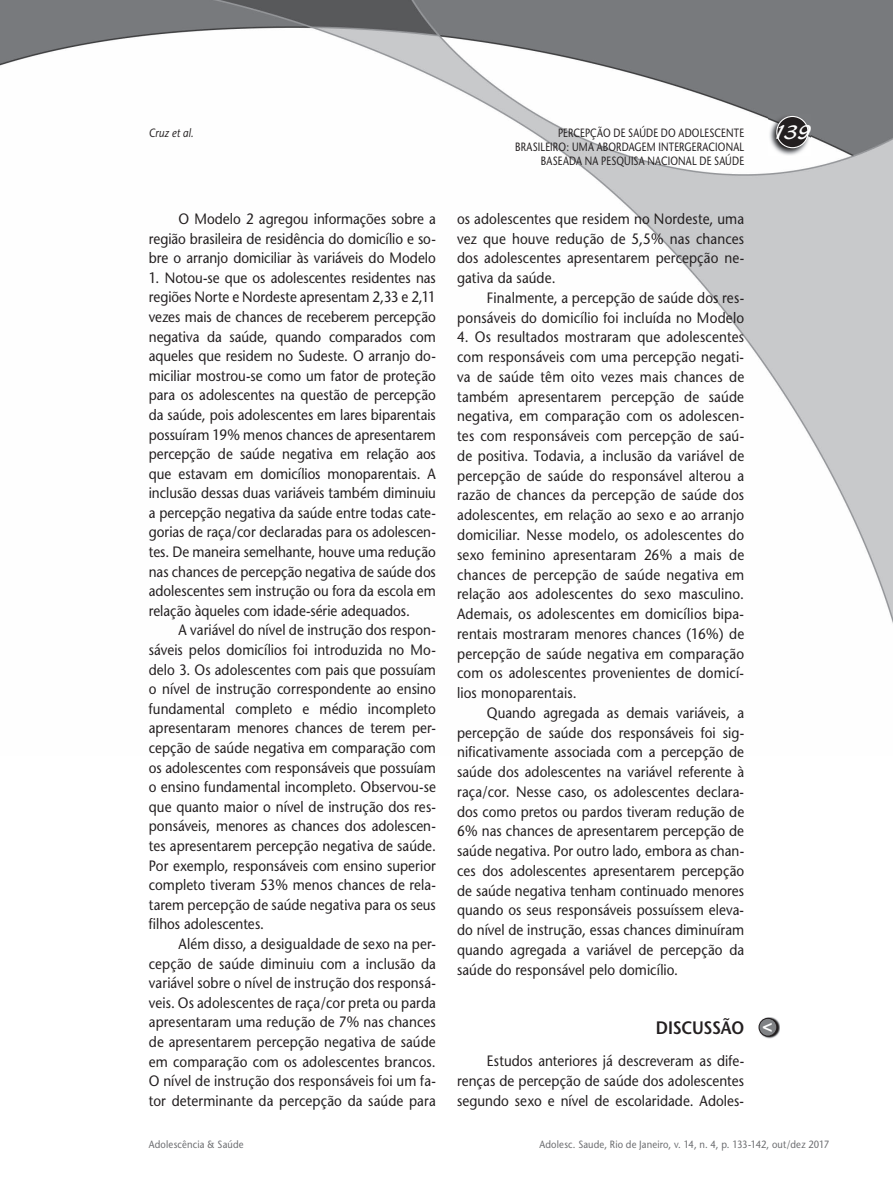
<style>
.page{position:relative;width:893px;height:1191px;background:#fff}
.page>*{position:absolute;margin:0;border:0;box-sizing:border-box;transform-origin:0 0}
.t1{font:21px "Blacklight D";color:#fff}
.t2{font:600 18px "Stone Sans";letter-spacing:-.015em;color:#231f20;scale:.9 1}
.t3{font:700 17.25px "Helvetica";color:#fff}
.t4{font:15px/19.6px "Stone Sans";letter-spacing:.005em;color:#231f20;text-align:justify;scale:.9 1}
.t5{font:12px/14.4px "Stone Sans";letter-spacing:.02em;color:#231f20;text-align:right;scale:.8 1}
.t6{font:italic 12px "Stone Sans";letter-spacing:.01em;color:#231f20;scale:.85 1}
.t7{font:10.5px "Stone Sans";letter-spacing:.02em;color:#6c6d70;scale:.9 1}
</style>
<div class="page">
<img style="left:0;top:0;width:893px;height:624px">
<img style="left:769px;top:114px;width:41px;height:42px">
<div style="left:777px;top:116px;width:31px;height:32px;background:#231f20;border-radius:50%"></div>
<div style="left:776px;top:116px;width:33px;height:32px;border:1px solid #fff;border-radius:50%"></div>
<img style="left:759px;top:1017px;width:21px;height:21px">
<div style="left:759px;top:1018px;width:18px;height:18px;background:#808285;border-radius:50%"></div>
<div style="left:759px;top:1017px;width:18px;height:19px;border:1px solid #231f20;border-radius:50%"></div>
<p class="t6" style="left:149px;top:125px;width:54px">Cruz et al.</p>
<p class="t5" style="left:558px;top:125px;width:234px">PERCEPÇÃO DE SAÚDE DO ADOLESCENTE</p>
<h1 class="t1" style="left:774px;top:119px;width:39px">139</h1>
<p class="t5" style="left:515px;top:140px;width:288px">BRASILEIRO: UMA ABORDAGEM INTERGERACIONAL<br>BASEADA NA PESQUISA NACIONAL DE SAÚDE</p>
<p class="t4" style="left:149px;top:209px;width:320px;text-indent:30px">O Modelo 2 agregou informações sobre a região brasileira de residência do domicílio e so&shy;bre o arranjo domiciliar às variáveis do Modelo</p>
<p class="t4" style="left:149px;top:268px;width:320px">1. Notou-se que os adolescentes residentes nas regiões Norte e Nordeste apresentam 2,33 e 2,11 vezes mais de chances de receberem percepção negativa da saúde, quando comparados com aqueles que residem no Sudeste. O arranjo do&shy;miciliar mostrou-se como um fator de proteção para os adolescentes na questão de percepção da saúde, pois adolescentes em lares biparentais possuíram 19% menos chances de apresentarem percepção de saúde negativa em relação aos que estavam em domicílios monoparentais. A inclusão dessas duas variáveis também diminuiu a percepção negativa da saúde entre todas cate&shy;gorias de raça/cor declaradas para os adolescen&shy;tes. De maneira semelhante, houve uma redução nas chances de percepção negativa de saúde dos adolescentes sem instrução ou fora da escola em relação àqueles com idade-série adequados.</p>
<p class="t4" style="left:149px;top:620px;width:320px;text-indent:30px">A variável do nível de instrução dos respon&shy;sáveis pelos domicílios foi introduzida no Mo&shy;delo 3. Os adolescentes com pais que possuíam o nível de instrução correspondente ao ensino fundamental completo e médio incompleto apresentaram menores chances de terem per&shy;cepção de saúde negativa em comparação com os adolescentes com responsáveis que possuíam o ensino fundamental incompleto. Observou-se que quanto maior o nível de instrução dos res&shy;ponsáveis, menores as chances dos adolescen&shy;tes apresentarem percepção negativa de saúde.<br>Por exemplo, responsáveis com ensino superior completo tiveram 53% menos chances de rela&shy;tarem percepção de saúde negativa para os seus filhos adolescentes.</p>
<p class="t4" style="left:149px;top:934px;width:320px;text-indent:30px">Além disso, a desigualdade de sexo na per&shy;cepção de saúde diminuiu com a inclusão da variável sobre o nível de instrução dos responsá&shy;veis. Os adolescentes de raça/cor preta ou parda apresentaram uma redução de 7% nas chances de apresentarem percepção negativa de saúde em comparação com os adolescentes brancos.<br>O nível de instrução dos responsáveis foi um fa&shy;tor determinante da percepção da saúde para</p>
<p class="t4" style="left:457px;top:209px;width:320px">os adolescentes que residem no Nordeste, uma vez que houve redução de 5,5% nas chances dos adolescentes apresentarem percepção ne&shy;gativa da saúde.</p>
<p class="t4" style="left:457px;top:288px;width:320px;text-align:right">Finalmente, a percepção de saúde dos res&shy;ponsáveis do domicílio foi incluída no Modelo</p>
<p class="t4" style="left:457px;top:327px;width:320px">4. Os resultados mostraram que adolescentes com responsáveis com uma percepção negati&shy;va de saúde têm oito vezes mais chances de também apresentarem percepção de saúde negativa, em comparação com os adolescen&shy;tes com responsáveis com percepção de saú&shy;de positiva. Todavia, a inclusão da variável de percepção de saúde do responsável alterou a razão de chances da percepção de saúde dos adolescentes, em relação ao sexo e ao arranjo domiciliar. Nesse modelo, os adolescentes do sexo feminino apresentaram 26% a mais de chances de percepção de saúde negativa em relação aos adolescentes do sexo masculino.<br>Ademais, os adolescentes em domicílios bipa&shy;rentais mostraram menores chances (16%) de percepção de saúde negativa em comparação com os adolescentes provenientes de domicí&shy;lios monoparentais.</p>
<p class="t4" style="left:457px;top:703px;width:320px;text-indent:30px">Quando agregada as demais variáveis, a percepção de saúde dos responsáveis foi sig&shy;nificativamente associada com a percepção de saúde dos adolescentes na variável referente à raça/cor. Nesse caso, os adolescentes declara&shy;dos como pretos ou pardos tiveram redução de 6% nas chances de apresentarem percepção de saúde negativa. Por outro lado, embora as chan&shy;ces dos adolescentes apresentarem percepção de saúde negativa tenham continuado menores quando os seus responsáveis possuíssem eleva&shy;do nível de instrução, essas chances diminuíram quando agregada a variável de percepção da saúde do responsável pelo domicílio.</p>
<p class="t2" style="left:656px;top:1016px;width:99px">DISCUSSÃO</p>
<p class="t4" style="left:457px;top:1051px;width:320px;text-indent:30px">Estudos anteriores já descreveram as dife&shy;renças de percepção de saúde dos adolescentes segundo sexo e nível de escolaridade. Adoles-</p>
<p class="t3" style="left:772px;top:1039px;width:12px;rotate:-180deg">&gt;</p>
<p class="t7" style="left:149px;top:1137px;width:107px">Adolescência &amp; Saúde</p>
<p class="t7" style="left:539px;top:1137px;width:323px">Adolesc. Saude, Rio de Janeiro, v. 14, n. 4, p. 133-142, out/dez 2017</p>
</div>
